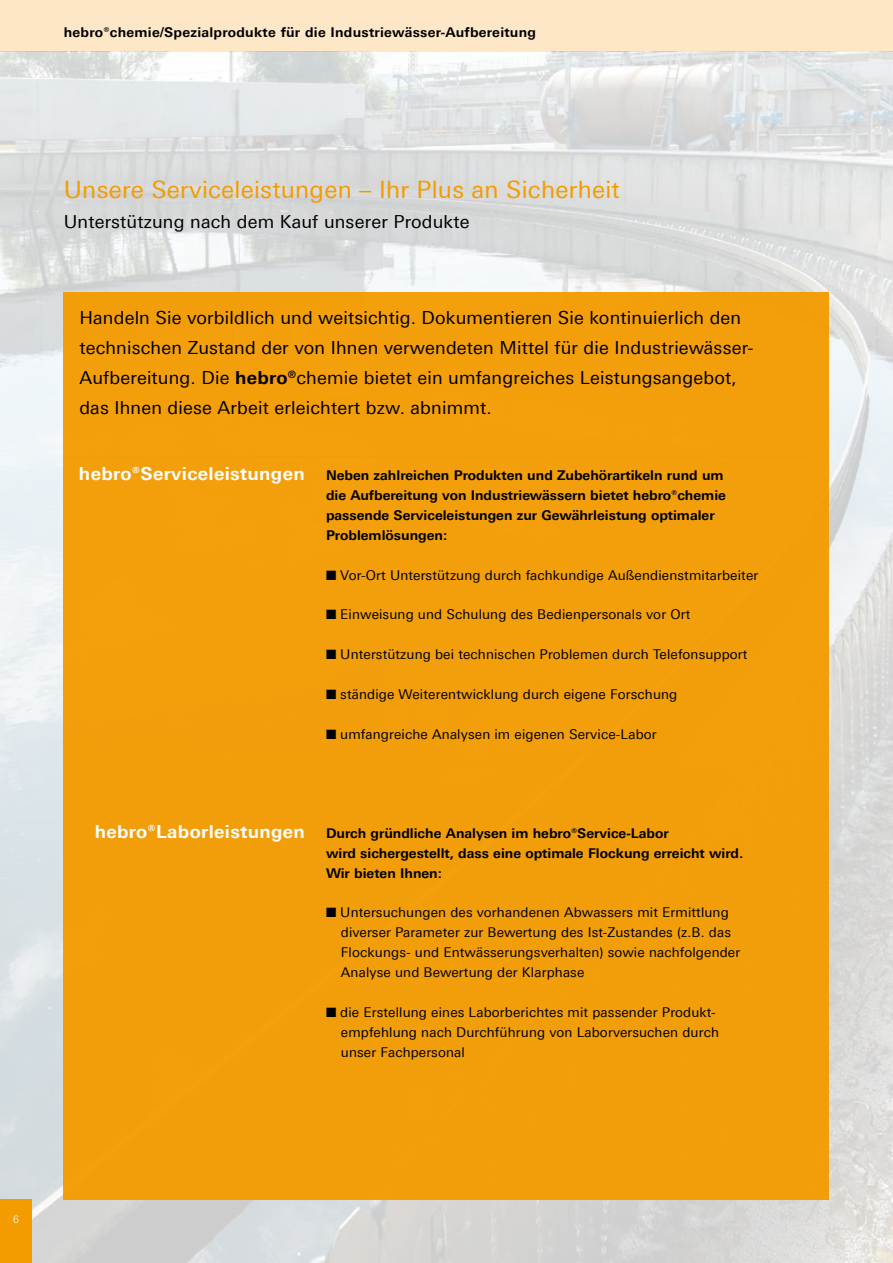
<style>
.page{position:relative;width:893px;height:1263px;background:#fff}
.page>*{position:absolute;margin:0;border:0;box-sizing:border-box;transform-origin:0 0}
.t1{font:24px "LT Univers Basic";letter-spacing:.01em;color:#f49b00}
.t2{font:18px/30px "LT Univers Basic";letter-spacing:.01em;color:#000}
.t3{font:700 18px "LT Univers Basic";letter-spacing:.02em;color:#fff}
.t4{font:13.5px/19.8px "LT Univers Basic";letter-spacing:.01em;color:#000}
.t5{font:700 13.5px/19.8px "LT Univers Basic";color:#000}
.t6{font:700 13.5px "LT Univers Basic";letter-spacing:.02em;color:#000}
.t7{font:300 10.5px "LT Univers Basic";color:#fff}
.s1{font-weight:700}
</style>
<div class="page">
<div style="left:0;top:0;width:893px;height:51px;background:#fee7c7"></div>
<img style="left:0;top:51px;width:893px;height:1212px">
<div style="left:64px;top:292px;width:765px;height:907px;background:#f29e0b"></div>
<div style="left:0;top:1199px;width:32px;height:64px;background:#f49b00"></div>
<p class="t6" style="left:64px;top:24px;width:474px">hebro®chemie/Spezialprodukte für die Industriewässer-Aufbereitung</p>
<h1 class="t1" style="left:64px;top:176px;width:558px">Unsere Serviceleistungen – Ihr Plus an Sicherheit</h1>
<h2 class="t2" style="left:64px;top:207px;width:407px">Unterstützung nach dem Kauf unserer Produkte</h2>
<p class="t2" style="left:79px;top:303px;width:676px">Handeln Sie vorbildlich und weitsichtig. Dokumentieren Sie kontinuierlich den technischen Zustand der von Ihnen verwendeten Mittel für die Industriewässer-Aufbereitung. Die <span class="s1">hebro</span><sup>®</sup>chemie bietet ein umfangreiches Leistungsangebot, das Ihnen diese Arbeit erleichtert bzw. abnimmt.</p>
<h2 class="t3" style="left:79px;top:463px;width:227px">hebro®Serviceleistungen</h2>
<p class="t5" style="left:326px;top:465px;width:401px">Neben zahlreichen Produkten und Zubehörartikeln rund um die Aufbereitung von Industriewässern bietet hebro®chemie passende Serviceleistungen zur Gewährleistung optimaler Problemlösungen:</p>
<p class="t4" style="left:326px;top:565px;width:434px">■ Vor-Ort Unterstützung durch fachkundige Außendienstmitarbeiter</p>
<p class="t4" style="left:326px;top:605px;width:366px">■ Einweisung und Schulung des Bedienpersonals vor Ort</p>
<p class="t4" style="left:326px;top:644px;width:423px">■ Unterstützung bei technischen Problemen durch Telefonsupport</p>
<p class="t4" style="left:326px;top:684px;width:353px">■ ständige Weiterentwicklung durch eigene Forschung</p>
<p class="t4" style="left:326px;top:724px;width:332px">■ umfangreiche Analysen im eigenen Service-Labor</p>
<h2 class="t3" style="left:95px;top:820px;width:212px">hebro®Laborleistungen</h2>
<p class="t5" style="left:326px;top:823px;width:419px">Durch gründliche Analysen im hebro®Service-Labor<br>wird sichergestellt, dass eine optimale Flockung erreicht wird.<br>Wir bieten Ihnen:</p>
<p class="t4" style="left:341px;top:903px;width:401px;text-indent:-15px">■ Untersuchungen des vorhandenen Abwassers mit Ermittlung diverser Parameter zur Bewertung des Ist-Zustandes (z.B. das Flockungs- und Entwässerungsverhalten) sowie nachfolgender Analyse und Bewertung der Klarphase</p>
<p class="t4" style="left:341px;top:1002px;width:380px;text-indent:-15px">■ die Erstellung eines Laborberichtes mit passender Produkt&shy;empfehlung nach Durchführung von Laborversuchen durch unser Fachpersonal</p>
<p class="t7" style="left:13px;top:1213px;width:7px">6</p>
</div>
